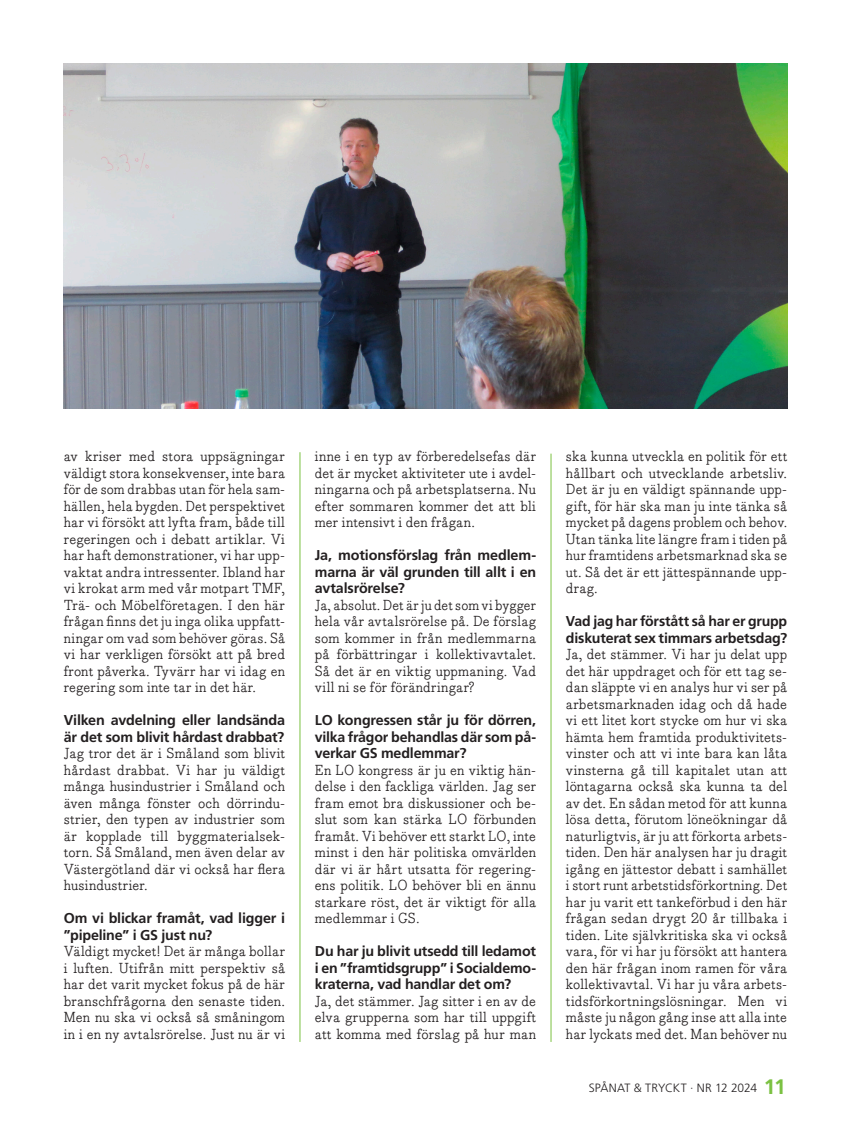
<style>
.page{position:relative;width:851px;height:1127px;background:#fff}
.page>*{position:absolute;margin:0;border:0;box-sizing:border-box;transform-origin:0 0}
.t1{font:14.25px/16.5px "Bodoni Egyptian Pro";letter-spacing:.01em;color:#231f20;text-align:justify}
.t2{font:700 14.25px/16.5px "Frutiger LT Std";letter-spacing:-.015em;color:#231f20}
.t3{font:300 12px "Frutiger LT Std";letter-spacing:-.01em;color:#231f20}
.s1{font-weight:700;font-size:21px;color:#7bc142}
</style>
<div class="page">
<img style="left:64px;top:64px;width:723px;height:344px">
<hr style="left:299px;top:452px;width:1px;height:590px;background:#7bc142">
<hr style="left:550px;top:454px;width:1px;height:588px;background:#7bc142">
<p class="t1" style="left:64px;top:449px;width:223px">av kriser med stora uppsägningar väldigt stora konsekvenser, inte bara för de som drabbas utan för hela sam&shy;hällen, hela bygden. Det perspektivet har vi försökt att lyfta fram, både till regeringen och i debatt artiklar. Vi har haft demonstrationer, vi har upp&shy;vaktat andra intressenter. Ibland har vi krokat arm med vår motpart TMF, Trä- och Möbelföretagen. I den här frågan finns det ju inga olika uppfatt&shy;ningar om vad som behöver göras. Så vi har verkligen försökt att på bred front påverka. Tyvärr har vi idag en regering som inte tar in det här.</p>
<p class="t2" style="left:64px;top:712px;width:223px">Vilken avdelning eller landsända är det som blivit hårdast drabbat?</p>
<p class="t1" style="left:64px;top:746px;width:223px">Jag tror det är i Småland som blivit hårdast drabbat. Vi har ju väldigt många husindustrier i Småland och även många fönster och dörrindu&shy;strier, den typen av industrier som är kopplade till byggmaterialsek&shy;torn. Så Småland, men även delar av Västergötland där vi också har flera husindustrier.</p>
<p class="t2" style="left:64px;top:910px;width:223px">Om vi blickar framåt, vad ligger i ”pipeline” i GS just nu?</p>
<p class="t1" style="left:64px;top:944px;width:223px">Väldigt mycket! Det är många bollar i luften. Utifrån mitt perspektiv så har det varit mycket fokus på de här branschfrågorna den senaste tiden.<br>Men nu ska vi också så småningom in i en ny avtalsrörelse. Just nu är vi</p>
<p class="t1" style="left:315px;top:449px;width:223px">inne i en typ av förberedelsefas där det är mycket aktiviteter ute i avdel&shy;ningarna och på arbetsplatserna. Nu efter sommaren kommer det att bli mer intensivt i den frågan.</p>
<p class="t2" style="left:315px;top:547px;width:223px;text-align:justify">Ja, motionsförslag från medlem&shy;marna är väl grunden till allt i en avtalsrörelse?</p>
<p class="t1" style="left:315px;top:597px;width:223px">Ja, absolut. Det är ju det som vi bygger hela vår avtalsrörelse på. De förslag som kommer in från medlemmarna på förbättringar i kollektivavtalet.<br>Så det är en viktig uppmaning. Vad vill ni se för förändringar?</p>
<p class="t2" style="left:315px;top:712px;width:223px;text-align:justify">LO kongressen står ju för dörren, vilka frågor behandlas där som på&shy;verkar GS medlemmar?</p>
<p class="t1" style="left:315px;top:762px;width:223px">En LO kongress är ju en viktig hän&shy;delse i den fackliga världen. Jag ser fram emot bra diskussioner och be&shy;slut som kan stärka LO förbunden framåt. Vi behöver ett starkt LO, inte minst i den här politiska omvärlden där vi är hårt utsatta för regering&shy;ens politik. LO behöver bli en ännu starkare röst, det är viktigt för alla medlemmar i GS.</p>
<p class="t2" style="left:315px;top:943px;width:223px;text-align:justify">Du har ju blivit utsedd till ledamot i en ”framtidsgrupp” i Socialdemo&shy;kraterna, vad handlar det om?</p>
<p class="t1" style="left:315px;top:993px;width:223px">Ja, det stämmer. Jag sitter i en av de elva grupperna som har till uppgift att komma med förslag på hur man</p>
<p class="t1" style="left:566px;top:449px;width:223px">ska kunna utveckla en politik för ett hållbart och utvecklande arbetsliv.<br>Det är ju en väldigt spännande upp&shy;gift, för här ska man ju inte tänka så mycket på dagens problem och behov.<br>Utan tänka lite längre fram i tiden på hur framtidens arbetsmarknad ska se ut. Så det är ett jättespännande upp&shy;drag.</p>
<p class="t2" style="left:566px;top:613px;width:223px">Vad jag har förstått så har er grupp diskuterat sex timmars arbetsdag?</p>
<p class="t1" style="left:566px;top:647px;width:223px">Ja, det stämmer. Vi har ju delat upp det här uppdraget och för ett tag se&shy;dan släppte vi en analys hur vi ser på arbetsmarknaden idag och då hade vi ett litet kort stycke om hur vi ska hämta hem framtida produktivitets&shy;vinster och att vi inte bara kan låta vinsterna gå till kapitalet utan att löntagarna också ska kunna ta del av det. En sådan metod för att kunna lösa detta, förutom löneökningar då naturligtvis, är ju att förkorta arbets&shy;tiden. Den här analysen har ju dragit igång en jättestor debatt i samhället i stort runt arbetstidsförkortning. Det har ju varit ett tankeförbud i den här frågan sedan drygt 20 år tillbaka i tiden. Lite självkritiska ska vi också vara, för vi har ju försökt att hantera den här frågan inom ramen för våra kollektivavtal. Vi har ju våra arbets&shy;tidsförkortningslösningar. Men vi måste ju någon gång inse att alla inte har lyckats med det. Man behöver nu</p>
<p class="t3" style="left:588px;top:1081px;width:198px">SPÅNAT &amp; TRYCKT · NR 12 2024 <span class="s1">11</span></p>
</div>
